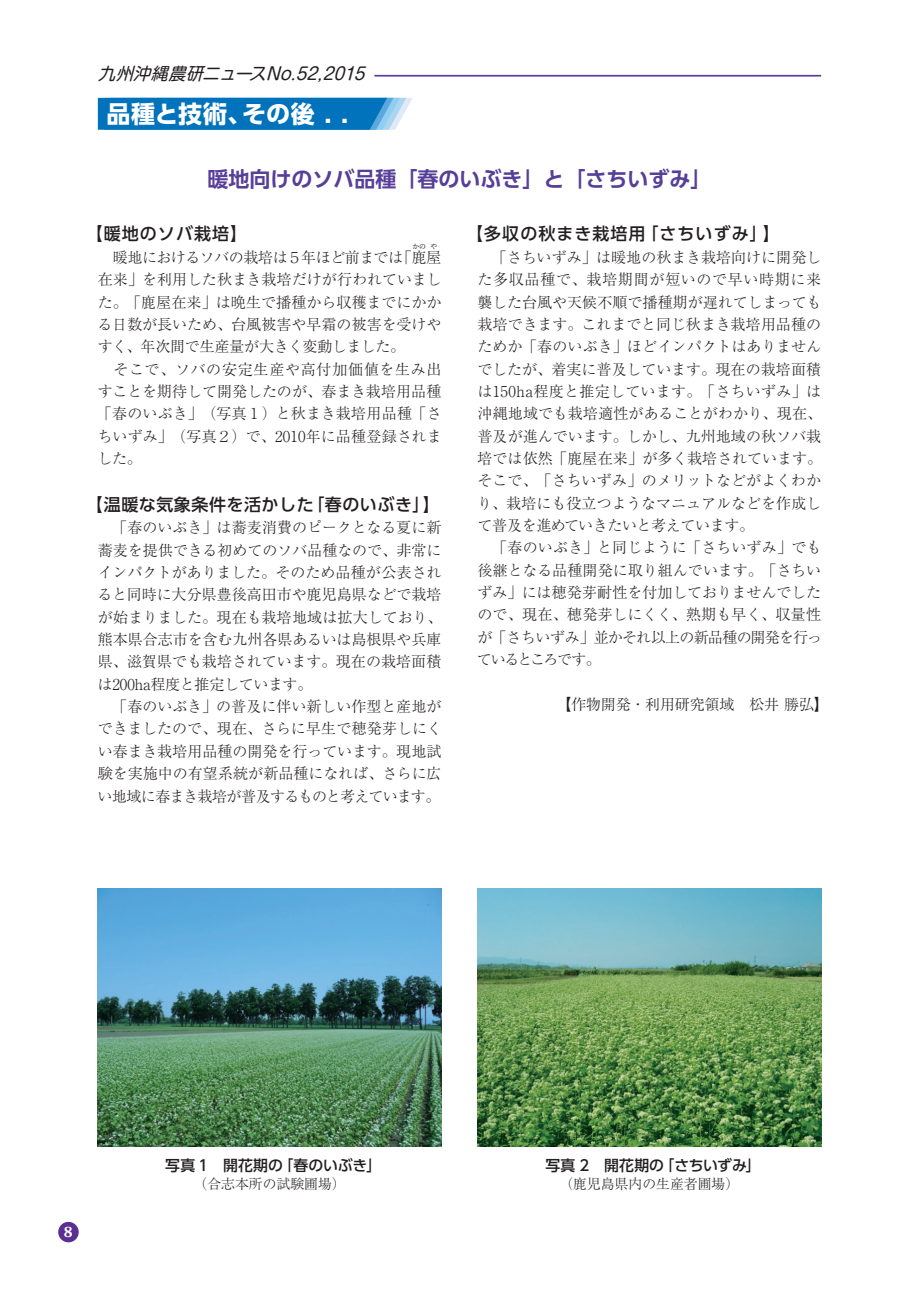
<style>
.page{position:relative;width:919px;height:1289px;background:#fff}
.page>*{position:absolute;margin:0;border:0;box-sizing:border-box;transform-origin:0 0}
.t1{font:700 24px "UD Shin Go Pro";letter-spacing:.015em;color:#fff}
.t2{font:700 21px "UD Shin Go Pro De";color:#573e99}
.t3{font:500 16.95px "UD Shin Go Pro";letter-spacing:.06em;color:#231f20}
.t4{font:500 16.95px "UD Shin Go Pro";letter-spacing:.03em;color:#231f20}
.t5{font:italic 16.95px "Shin M Go Pr 6 N";color:#231f20}
.t6{font:300 15px/22.4px "Ryumin Pr 6";color:#231f20}
.t7{font:300 15px "Ryumin Pr 6";letter-spacing:-.03em;color:#231f20}
.t8{font:500 14.85px "UD Shin Go Pro";color:#231f20}
.t9{font:300 13.8px "Ryumin Pr 6";color:#231f20}
.t10{font:800 13.8px "Koz Min Pro";color:#fff}
.t11{font:300 6.75px "Ryumin Pr 6";color:#231f20}
</style>
<div class="page">
<hr style="left:374px;top:75px;width:447px;height:2px;background:#573e99">
<div style="left:58px;top:1221px;width:21px;height:21px;background:#5b2e91;border-radius:50%"></div>
<img style="left:98px;top:888px;width:343px;height:258px">
<img style="left:477px;top:888px;width:344px;height:258px">
<svg style="left:98px;top:98px;width:314px;height:32px;background:#137ec1"></svg>
<p class="t5" style="left:98px;top:60px;width:274px">九州沖縄農研ニュースNo.52,2015</p>
<h1 class="t1" style="left:106px;top:94px;width:243px">品種と技術、その後 . .</h1>
<h2 class="t2" style="left:207px;top:162px;width:506px">暖地向けのソバ品種「春のいぶき」と「さちいずみ」</h2>
<p class="t3" style="left:86px;top:220px;width:163px">【暖地のソバ栽培】</p>
<p class="t7" style="left:98px;top:246px;width:345px">　暖地におけるソバの栽培は５年ほど前までは「鹿屋</p>
<p class="t3" style="left:466px;top:220px;width:315px">【多収の秋まき栽培用「さちいずみ」】</p>
<p class="t6" style="left:477px;top:245px;width:346px">　「さちいずみ」は暖地の秋まき栽培向けに開発した多収品種で、栽培期間が短いので早い時期に来襲した台風や天候不順で播種期が遅れてしまっても栽培できます。これまでと同じ秋まき栽培用品種のためか「春のいぶき」ほどインパクトはありませんでしたが、着実に普及しています。現在の栽培面積は150ha程度と推定しています。「さちいずみ」は沖縄地域でも栽培適性があることがわかり、現在、普及が進んでいます。しかし、九州地域の秋ソバ栽培では依然「鹿屋在来」が多く栽培されています。そこで、「さちいずみ」のメリットなどがよくわかり、栽培にも役立つようなマニュアルなどを作成して普及を進めていきたいと考えています。<br>　「春のいぶき」と同じように「さちいずみ」でも後継となる品種開発に取り組んでいます。「さちいずみ」には穂発芽耐性を付加しておりませんでしたので、現在、穂発芽しにくく、熟期も早く、収量性が「さちいずみ」並かそれ以上の新品種の開発を行っているところです。</p>
<p class="t6" style="left:556px;top:692px;width:274px">【作物開発・利用研究領域　松井 勝弘】</p>
<p class="t11" style="left:412px;top:241px;width:15px">かの</p>
<p class="t11" style="left:430px;top:241px;width:8px">や</p>
<p class="t6" style="left:97px;top:268px;width:346px">在来」を利用した秋まき栽培だけが行われていました。「鹿屋在来」は晩生で播種から収穫までにかかる日数が長いため、台風被害や早霜の被害を受けやすく、年次間で生産量が大きく変動しました。<br>　そこで、ソバの安定生産や高付加価値を生み出すことを期待して開発したのが、春まき栽培用品種「春のいぶき」（写真１）と秋まき栽培用品種「さちいずみ」（写真２）で、2010年に品種登録されました。</p>
<p class="t4" style="left:86px;top:490px;width:355px">【温暖な気象条件を活かした「春のいぶき」】</p>
<p class="t6" style="left:98px;top:515px;width:346px">　「春のいぶき」は蕎麦消費のピークとなる夏に新蕎麦を提供できる初めてのソバ品種なので、非常にインパクトがありました。そのため品種が公表されると同時に大分県豊後高田市や鹿児島県などで栽培が始まりました。現在も栽培地域は拡大しており、熊本県合志市を含む九州各県あるいは島根県や兵庫県、滋賀県でも栽培されています。現在の栽培面積は200ha程度と推定しています。<br>　「春のいぶき」の普及に伴い新しい作型と産地ができましたので、現在、さらに早生で穂発芽しにくい春まき栽培用品種の開発を行っています。現地試験を実施中の有望系統が新品種になれば、さらに広い地域に春まき栽培が普及するものと考えています。</p>
<p class="t10" style="left:64px;top:1221px;width:10px">8</p>
<p class="t8" style="left:165px;top:1152px;width:218px">写真 1　開花期の「春のいぶき」</p>
<p class="t9" style="left:193px;top:1172px;width:154px">（合志本所の試験圃場）</p>
<p class="t8" style="left:545px;top:1152px;width:217px">写真 2　開花期の「さちいずみ」</p>
<p class="t9" style="left:559px;top:1172px;width:181px">（鹿児島県内の生産者圃場）</p>
</div>
